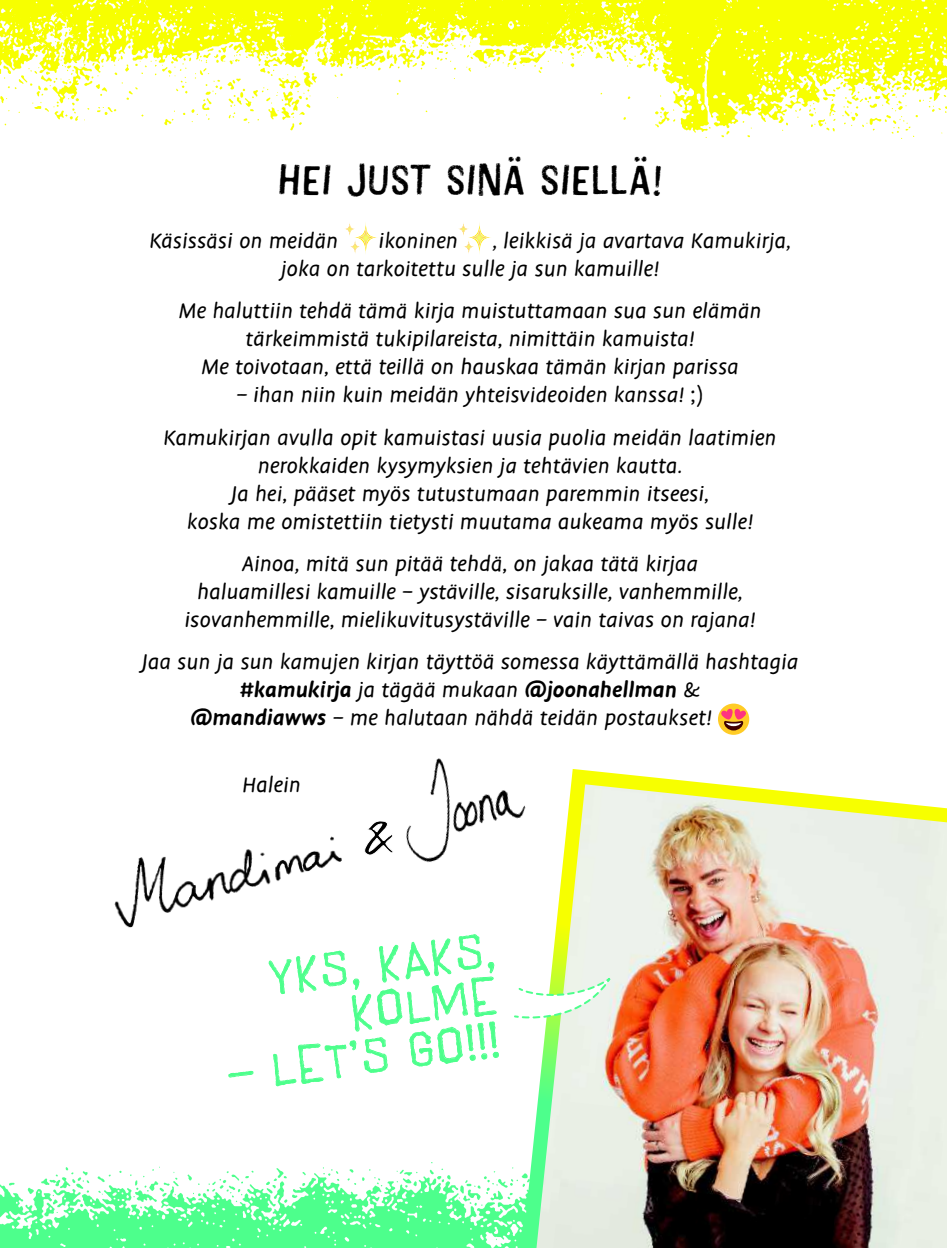
<style>
.page{position:relative;width:947px;height:1248px;background:#fff}
.page>*{position:absolute;margin:0;border:0;box-sizing:border-box;transform-origin:0 0}
.t1{font:48px "Cotton";letter-spacing:.06em;color:#000}
.t2{font:300 39.6px/45.4px "Folk Rough OT";color:#4dff8c;text-align:right}
.t3{font:italic 24px/28px "Duper OT";letter-spacing:.02em;color:#000;text-align:center}
.t4{font:italic 700 24px "Duper OT";letter-spacing:.02em;color:#000}
.s1{font-style:normal}
.s2{font-weight:400}
.s3{font-weight:700}
</style>
<div class="page">
<img style="left:0;top:1162px;width:512px;height:85px">
<img style="left:772px;top:0;width:175px;height:139px">
<img style="left:0;top:0;width:772px;height:138px">
<svg style="left:345px;top:222px;width:32px;height:32px"></svg>
<svg style="left:458px;top:222px;width:33px;height:32px"></svg>
<svg style="left:718px;top:703px;width:31px;height:31px"></svg>
<svg style="left:721px;top:707px;width:25px;height:23px"></svg>
<img style="left:512px;top:769px;width:435px;height:478px">
<svg style="left:228px;top:1070px;width:26px;height:7px"></svg>
<svg style="left:269px;top:934px;width:230px;height:152px"></svg>
<svg style="left:513px;top:971px;width:103px;height:56px"></svg>
<img style="left:114px;top:836px;width:242px;height:102px">
<img style="left:406px;top:758px;width:145px;height:122px">
<svg style="left:364px;top:821px;width:29px;height:34px"></svg>
<h1 class="t1" style="left:279px;top:150px;width:384px">HEI JUST SINÄ SIELLÄ!</h1>
<p class="t3" style="left:149px;top:228px;width:190px">Käsissäsi on meidän</p>
<p class="t3" style="left:379px;top:228px;width:80px">ikoninen</p>
<p class="t3" style="left:281px;top:228px;width:512px;text-align:left;text-indent:211px">, leikkisä ja avartava Kamukirja, joka on tarkoitettu sulle ja sun kamuille!</p>
<p class="t3" style="left:178px;top:298px;width:584px">Me haluttiin tehdä tämä kirja muistuttamaan sua sun elämän tärkeimmistä tukipilareista, nimittäin kamuista!<br>Me toivotaan, että teillä on hauskaa tämän kirjan parissa</p>
<p class="t3" style="left:163px;top:375px;width:614px;line-height:42px">– ihan niin kuin meidän yhteisvideoiden kanssa! <span class="s1">;)<br></span>Kamukirjan avulla opit kamuistasi uusia puolia meidän laatimien</p>
<p class="t3" style="left:187px;top:452px;width:567px">nerokkaiden kysymyksien ja tehtävien kautta.<br>Ja hei, pääset myös tutustumaan paremmin itseesi,<br>koska me omistettiin tietysti muutama aukeama myös sulle!</p>
<p class="t3" style="left:184px;top:550px;width:572px">Ainoa, mitä sun pitää tehdä, on jakaa tätä kirjaa haluamillesi kamuille – ystäville, sisaruksille, vanhemmille, isovanhemmille, mielikuvitusystäville – vain taivas on rajana!</p>
<p class="t3" style="left:142px;top:648px;width:658px">Jaa sun ja sun kamujen kirjan täyttöä somessa käyttämällä hashtagia</p>
<p class="t4" style="left:239px;top:676px;width:462px">#kamukirja <span class="s2">ja tägää mukaan</span> @joonahellman <span class="s2">&amp;</span></p>
<p class="t3" style="left:190px;top:704px;width:522px"><span class="s3">@mandiawws</span> – me halutaan nähdä teidän postaukset!</p>
<p class="t3" style="left:242px;top:771px;width:60px">Halein</p>
<h2 class="t2" style="left:267px;top:955px;width:227px;rotate:-7deg">YKS, KAKS,<br>KOLME</h2>
<h2 class="t2" style="left:224px;top:1051px;width:275px;rotate:-7deg">– LET’S GO!!!</h2>
</div>
